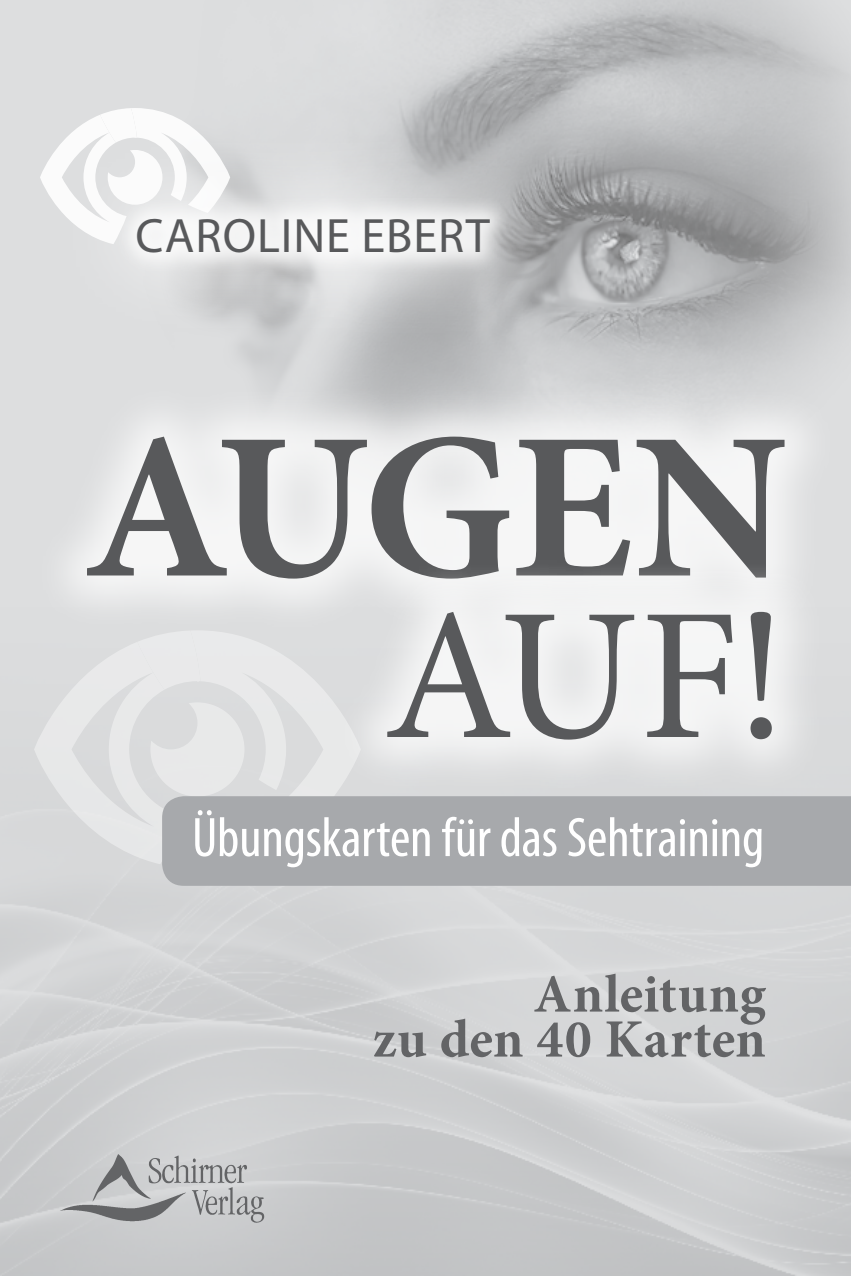
<style>
.page{position:relative;width:851px;height:1276px;background:#fff}
.page>*{position:absolute;margin:0;border:0;box-sizing:border-box;transform-origin:0 0}
.t1{font:700 208.8px "Minion Pro";letter-spacing:-.02em;color:#58595b}
.t2{font:188.1px "Minion Pro";color:#58595b}
.t3{font:condensed 56.1px "Myriad Pro";letter-spacing:-.005em;color:#fff}
.t4{font:700 54px/45px "Minion Pro";letter-spacing:.01em;color:#636466;text-align:right}
.t5{font:48.3px "Myriad Pro";letter-spacing:.02em;color:#58595b}
</style>
<div class="page">
<div style="left:0;top:0;width:850px;height:1276px;background:linear-gradient(to bottom,#e2e3e4,#cdcfd0)"></div>
<svg style="left:60px;top:1154px;width:204px;height:69px;background:#b7b8ba"></svg>
<svg style="left:34px;top:635px;width:301px;height:229px;background:#e1e2e3"></svg>
<div style="left:162px;top:796px;width:688px;height:90px;background:#a7a9ac"></div>
<img style="left:241px;top:0;width:609px;height:380px">
<svg style="left:40px;top:108px;width:148px;height:86px"></svg>
<div style="left:49px;top:125px;width:527px;height:220px;background:#fff;opacity:.75"></div>
<div style="left:114px;top:195px;width:399px;height:81px;background:#fff;opacity:.75"></div>
<div style="left:31px;top:380px;width:809px;height:255px;background:#fff;opacity:.75"></div>
<div style="left:331px;top:557px;width:496px;height:238px;background:#fff;opacity:.75"></div>
<p class="t5" style="left:135px;top:206px;width:356px">CAROLINE EBERT</p>
<h1 class="t1" style="left:83px;top:362px;width:706px">Augen</h1>
<h2 class="t2" style="left:383px;top:551px;width:405px">auf!</h2>
<p class="t3" style="left:192px;top:803px;width:574px">Übungskarten für das Sehtraining</p>
<p class="t4" style="left:372px;top:971px;width:395px">Anleitung<br>zu den 40 Karten</p>
</div>
